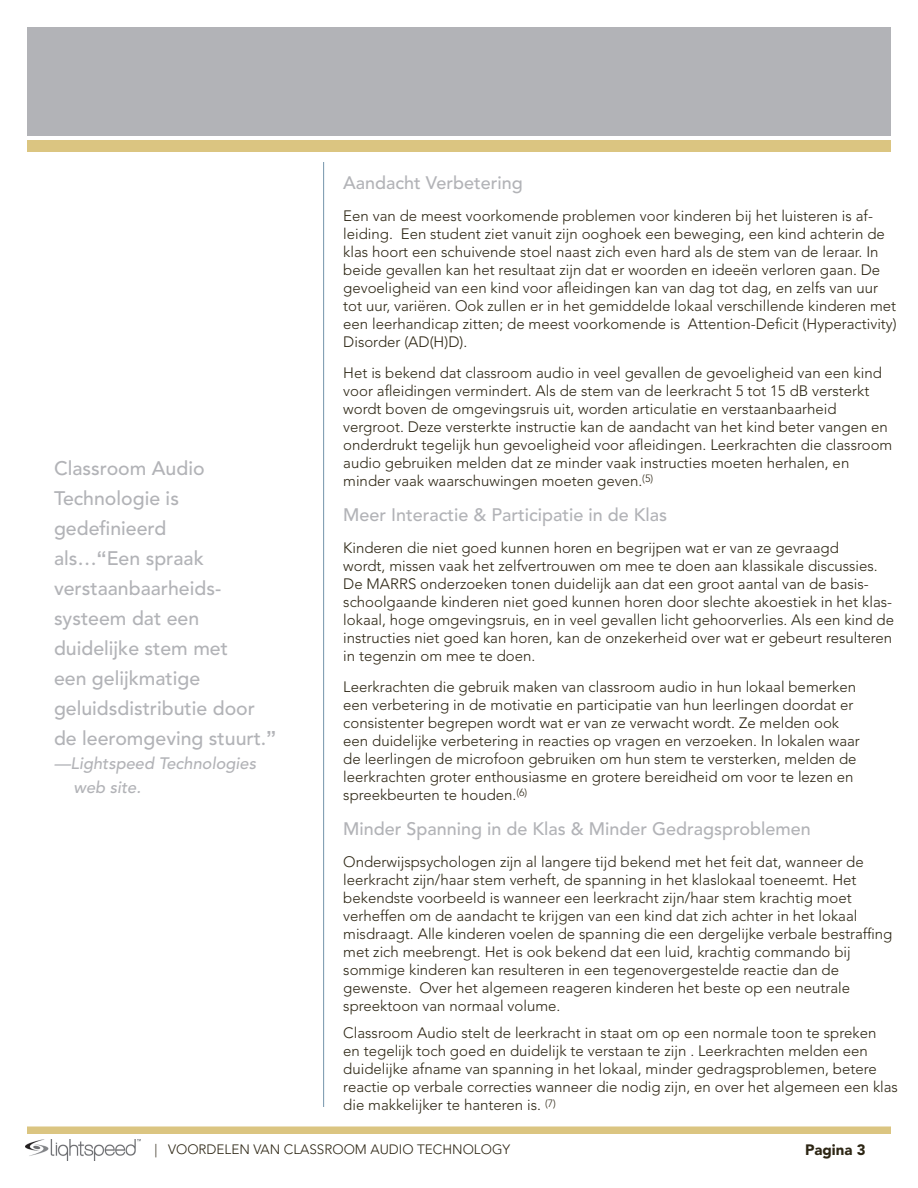
<style>
.page{position:relative;width:918px;height:1188px;background:#fff}
.page>*{position:absolute;margin:0;border:0;box-sizing:border-box;transform-origin:0 0}
.t1{font:500 19.5px/30px "Avenir LT Std";color:#b2b3b7}
.t2{font:500 18px "Avenir LT Std";color:#b2b3b7}
.t3{font:italic 500 16.5px/24px "Avenir LT Std";color:#b2b3b7}
.t4{font:300 15px/18px "Avenir LT Std";color:#2d2614}
.t5{font:900 15px "Avenir LT Std";color:#2d2614}
.t6{font:300 13.5px "Avenir LT Std";color:#2d2614}
.s1{font-family:"Arial";font-weight:700}
</style>
<div class="page">
<hr style="left:323px;top:162px;width:1px;height:945px;background:#7594ab">
<div style="left:27px;top:27px;width:864px;height:108px;background:#b2b3b7"></div>
<div style="left:27px;top:1126px;width:864px;height:8px;background:#dbc581"></div>
<div style="left:27px;top:140px;width:864px;height:12px;background:#dbc581"></div>
<img style="left:25px;top:1139px;width:115px;height:21px">
<p class="t1" style="left:54px;top:454px;width:224px">Classroom Audio<br>Technologie is gedefinieerd<br>als…<span class="s1">“</span>Een spraak verstaanbaarheids&shy;systeem dat een duidelijke stem met<br>een gelijkmatige geluidsdistributie door de leeromgeving stuurt.<span class="s1">”</span></p>
<p class="t3" style="left:74px;top:752px;width:184px;text-indent:-20px">—Lightspeed Technologies web site.</p>
<p class="t2" style="left:343px;top:172px;width:181px">Aandacht Verbetering</p>
<p class="t4" style="left:343px;top:206px;width:555px">Een van de meest voorkomende problemen voor kinderen bij het luisteren is af&shy;leiding. Een student ziet vanuit zijn ooghoek een beweging, een kind achterin de klas hoort een schuivende stoel naast zich even hard als de stem van de leraar. In beide gevallen kan het resultaat zijn dat er woorden en ideeën verloren gaan. De gevoeligheid van een kind voor afleidingen kan van dag tot dag, en zelfs van uur tot uur, variëren. Ook zullen er in het gemiddelde lokaal verschillende kinderen met een leerhandicap zitten; de meest voorkomende is Attention-Deficit (Hyperactivity)<br>Disorder (AD(H)D).</p>
<p class="t4" style="left:343px;top:364px;width:551px">Het is bekend dat classroom audio in veel gevallen de gevoeligheid van een kind voor afleidingen vermindert. Als de stem van de leerkracht 5 tot 15 dB versterkt wordt boven de omgevingsruis uit, worden articulatie en verstaanbaarheid vergroot. Deze versterkte instructie kan de aandacht van het kind beter vangen en onderdrukt tegelijk hun gevoeligheid voor afleidingen. Leerkrachten die classroom audio gebruiken melden dat ze minder vaak instructies moeten herhalen, en minder vaak waarschuwingen moeten geven.<sup>(5)</sup></p>
<p class="t2" style="left:343px;top:505px;width:325px">Meer Interactie &amp; Participatie in de Klas</p>
<p class="t4" style="left:343px;top:539px;width:552px">Kinderen die niet goed kunnen horen en begrijpen wat er van ze gevraagd<br>wordt, missen vaak het zelfvertrouwen om mee te doen aan klassikale discussies.<br>De MARRS onderzoeken tonen duidelijk aan dat een groot aantal van de basis&shy;schoolgaande kinderen niet goed kunnen horen door slechte akoestiek in het klas&shy;lokaal, hoge omgevingsruis, en in veel gevallen licht gehoorverlies. Als een kind de instructies niet goed kan horen, kan de onzekerheid over wat er gebeurt resulteren in tegenzin om mee te doen.</p>
<p class="t4" style="left:343px;top:678px;width:518px">Leerkrachten die gebruik maken van classroom audio in hun lokaal bemerken een verbetering in de motivatie en participatie van hun leerlingen doordat er consistenter begrepen wordt wat er van ze verwacht wordt. Ze melden ook een duidelijke verbetering in reacties op vragen en verzoeken. In lokalen waar de leerlingen de microfoon gebruiken om hun stem te versterken, melden de leerkrachten groter enthousiasme en grotere bereidheid om voor te lezen en spreekbeurten te houden.<sup>(6)</sup></p>
<p class="t2" style="left:343px;top:819px;width:469px">Minder Spanning in de Klas &amp; Minder Gedragsproblemen</p>
<p class="t4" style="left:343px;top:853px;width:551px">Onderwijspsychologen zijn al langere tijd bekend met het feit dat, wanneer de leerkracht zijn/haar stem verheft, de spanning in het klaslokaal toeneemt. Het bekendste voorbeeld is wanneer een leerkracht zijn/haar stem krachtig moet verheffen om de aandacht te krijgen van een kind dat zich achter in het lokaal misdraagt. Alle kinderen voelen de spanning die een dergelijke verbale bestraffing met zich meebrengt. Het is ook bekend dat een luid, krachtig commando bij sommige kinderen kan resulteren in een tegenovergestelde reactie dan de gewenste. Over het algemeen reageren kinderen het beste op een neutrale spreektoon van normaal volume.</p>
<p class="t4" style="left:343px;top:1024px;width:556px">Classroom Audio stelt de leerkracht in staat om op een normale toon te spreken<br>en tegelijk toch goed en duidelijk te verstaan te zijn . Leerkrachten melden een duidelijke afname van spanning in het lokaal, minder gedragsproblemen, betere reactie op verbale correcties wanneer die nodig zijn, en over het algemeen een klas die makkelijker te hanteren is. <sup>(7)</sup></p>
<p class="t6" style="left:155px;top:1141px;width:357px">| VOORDELEN VAN CLASSROOM AUDIO TECHNOLOGY</p>
<p class="t5" style="left:805px;top:1140px;width:62px">Pagina 3</p>
</div>
